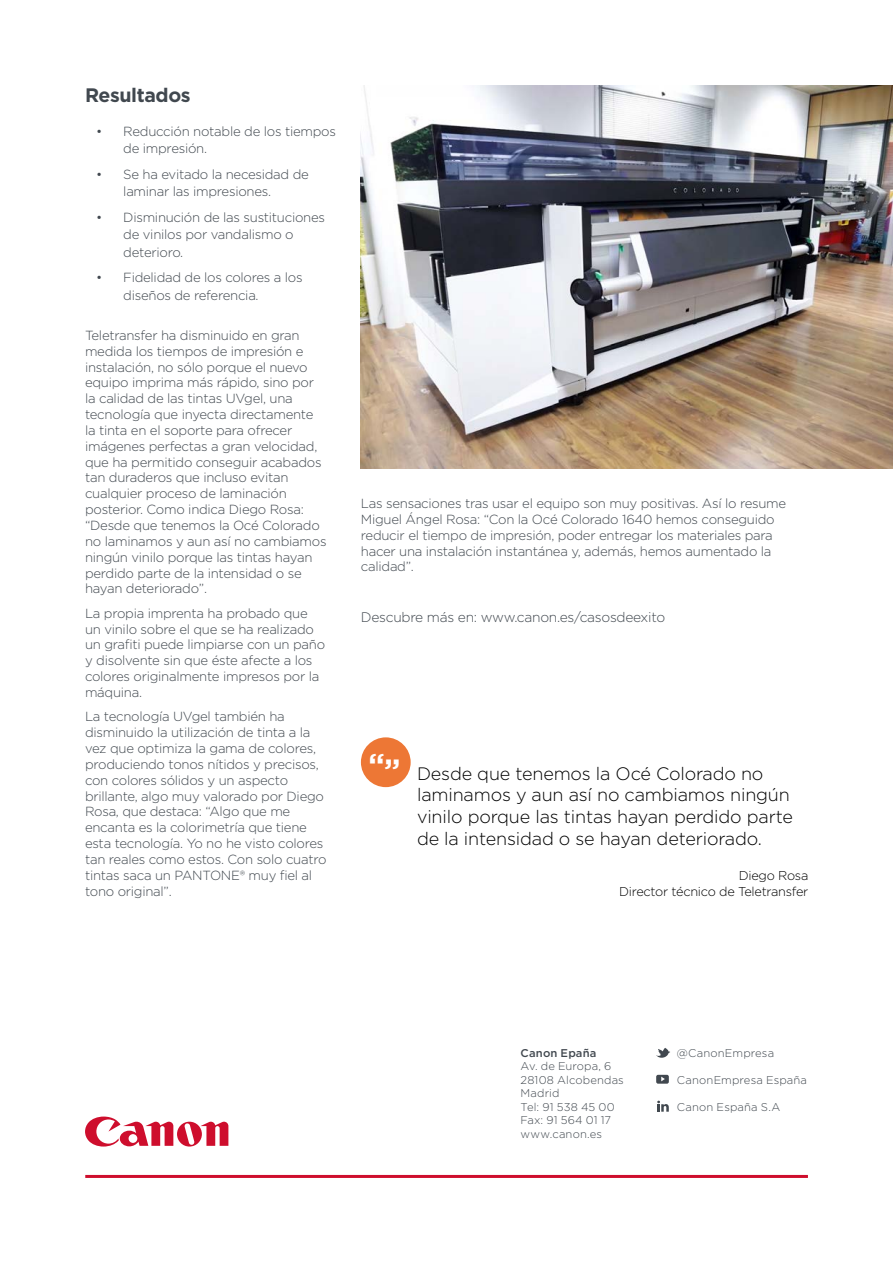
<style>
.page{position:relative;width:893px;height:1263px;background:#fff}
.page>*{position:absolute;margin:0;border:0;box-sizing:border-box;transform-origin:0 0}
.t1{font:700 30px "Gotham";color:#fff}
.t2{font:700 19.5px "Gotham";letter-spacing:-.02em;color:#41484f}
.t3{font:300 18px/21.6px "Gotham";letter-spacing:-.01em;color:#000}
.t4{font:300 13.8px "Gotham";letter-spacing:-.02em;color:#41484f}
.t5{font:300 13.2px/15.9px "Gotham";letter-spacing:-.02em;color:#41484f}
.t6{font:300 12.75px/15.3px "Gotham";letter-spacing:-.02em;color:#000;text-align:right}
.t7{font:300 11.25px/13.5px "Gotham";letter-spacing:.01em;color:#41484f}
.t8{font:500 11.25px "Gotham";letter-spacing:.015em;color:#41484f}
</style>
<div class="page">
<img style="left:361px;top:85px;width:532px;height:383px">
<div style="left:361px;top:737px;width:50px;height:50px;background:#ed7735;border-radius:50%"></div>
<svg style="left:85px;top:1116px;width:143px;height:30px"></svg>
<hr style="left:85px;top:1175px;width:723px;height:3px;background:#ce0e2d">
<svg style="left:656px;top:1048px;width:14px;height:10px"></svg>
<svg style="left:657px;top:1101px;width:12px;height:11px"></svg>
<svg style="left:656px;top:1075px;width:13px;height:9px"></svg>
<h2 class="t2" style="left:85px;top:82px;width:107px">Resultados</h2>
<p class="t5" style="left:123px;top:123px;width:214px;line-height:17.2px;text-indent:-27px">• Reducción notable de los tiempos de impresión.</p>
<p class="t5" style="left:123px;top:166px;width:187px;line-height:17.2px;text-indent:-27px">• Se ha evitado la necesidad de laminar las impresiones.</p>
<p class="t5" style="left:123px;top:209px;width:203px;line-height:17.2px;text-indent:-27px">• Disminución de las sustituciones de vinilos por vandalismo o deterioro.</p>
<p class="t5" style="left:123px;top:269px;width:181px;line-height:17.2px;text-indent:-27px">• Fidelidad de los colores a los diseños de referencia.</p>
<p class="t5" style="left:85px;top:327px;width:243px">Teletransfer ha disminuido en gran medida los tiempos de impresión e instalación, no sólo porque el nuevo equipo imprima más rápido, sino por la calidad de las tintas UVgel, una tecnología que inyecta directamente la tinta en el soporte para ofrecer imágenes perfectas a gran velocidad, que ha permitido conseguir acabados tan duraderos que incluso evitan cualquier proceso de laminación posterior. Como indica Diego Rosa: “Desde que tenemos la Océ Colorado no laminamos y aun así no cambiamos ningún vinilo porque las tintas hayan perdido parte de la intensidad o se hayan deteriorado”.</p>
<p class="t5" style="left:85px;top:605px;width:242px">La propia imprenta ha probado que un vinilo sobre el que se ha realizado un grafiti puede limpiarse con un paño y disolvente sin que éste afecte a los colores originalmente impresos por la máquina.</p>
<p class="t5" style="left:85px;top:708px;width:243px">La tecnología UVgel también ha disminuido la utilización de tinta a la vez que optimiza la gama de colores, produciendo tonos nítidos y precisos, con colores sólidos y un aspecto brillante, algo muy valorado por Diego Rosa, que destaca: “Algo que me encanta es la colorimetría que tiene esta tecnología. Yo no he visto colores tan reales como estos. Con solo cuatro tintas saca un PANTONE® muy fiel al tono original”.</p>
<p class="t5" style="left:361px;top:495px;width:427px">Las sensaciones tras usar el equipo son muy positivas. Así lo resume Miguel Ángel Rosa: “Con la Océ Colorado 1640 hemos conseguido reducir el tiempo de impresión, poder entregar los materiales para hacer una instalación instantánea y, además, hemos aumentado la calidad”.</p>
<p class="t4" style="left:361px;top:608px;width:306px">Descubre más en: www.canon.es/casosdeexito</p>
<h1 class="t1" style="left:369px;top:744px;width:18px">‘‘</h1>
<h1 class="t1" style="left:401px;top:778px;width:18px;rotate:-180deg">‘‘</h1>
<h3 class="t3" style="left:417px;top:762px;width:377px">Desde que tenemos la Océ Colorado no laminamos y aun así no cambiamos ningún vinilo porque las tintas hayan perdido parte de la intensidad o se hayan deteriorado.</h3>
<p class="t6" style="left:619px;top:868px;width:191px">Diego Rosa<br>Director técnico de Teletransfer</p>
<p class="t8" style="left:521px;top:1045px;width:77px">Canon Epaña</p>
<p class="t7" style="left:521px;top:1059px;width:105px">Av. de Europa, 6<br>28108 Alcobendas<br>Madrid<br>Tel: 91 538 45 00<br>Fax: 91 564 01 17 www.canon.es</p>
<p class="t7" style="left:677px;top:1046px;width:99px">@CanonEmpresa</p>
<p class="t7" style="left:677px;top:1073px;width:131px">CanonEmpresa España</p>
<p class="t7" style="left:677px;top:1099px;width:105px">Canon España S.A</p>
</div>
